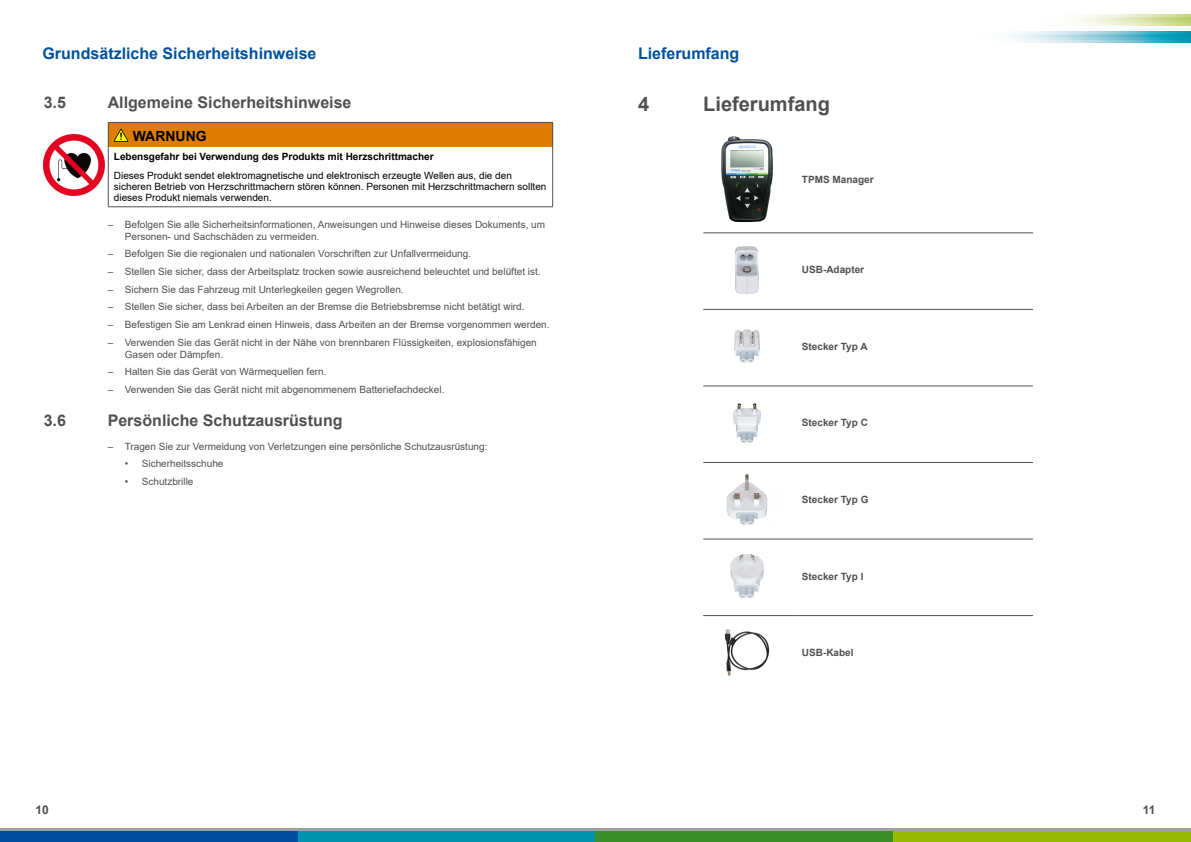
<style>
.page{position:relative;width:1191px;height:842px;background:#fff}
.page>*{position:absolute;margin:0;border:0;box-sizing:border-box;transform-origin:0 0}
.t1{font:700 20px "Arial";color:#505050}
.t2{font:700 16px "Arial";color:#505050}
.t3{font:700 16px "Arial";color:#00519e}
.t4{font:700 14px "Arial";color:#000}
.t5{font:700 12px "Arial";color:#505050}
.t6{font:10px/12px "Arial";color:#505050}
.t7{font:10px/11px "Arial";color:#000}
.t8{font:700 10px "Arial";color:#505050}
.t9{font:700 10px "Arial";color:#000}
</style>
<div class="page">
<div style="left:0;top:831px;width:298px;height:11px;background:#004d9f"></div>
<div style="left:298px;top:831px;width:297px;height:11px;background:#0093b1"></div>
<div style="left:595px;top:831px;width:298px;height:11px;background:#3b8e27"></div>
<div style="left:893px;top:831px;width:298px;height:11px;background:#98ba00"></div>
<hr style="left:0;top:828px;width:1191px;height:3px;background:#9e9fa2">
<svg style="left:1087px;top:23px;width:104px;height:3px"></svg>
<svg style="left:1080px;top:20px;width:111px;height:3px"></svg>
<svg style="left:1072px;top:14px;width:119px;height:6px"></svg>
<svg style="left:1023px;top:40px;width:168px;height:3px"></svg>
<svg style="left:1016px;top:37px;width:175px;height:3px"></svg>
<svg style="left:1007px;top:31px;width:184px;height:6px"></svg>
<hr style="left:703px;top:233px;width:96px;height:1px;background:#505050">
<hr style="left:799px;top:233px;width:234px;height:1px;background:#505050">
<hr style="left:703px;top:309px;width:96px;height:1px;background:#505050">
<hr style="left:799px;top:309px;width:234px;height:1px;background:#505050">
<hr style="left:703px;top:386px;width:96px;height:1px;background:#505050">
<hr style="left:799px;top:386px;width:234px;height:1px;background:#505050">
<hr style="left:703px;top:462px;width:96px;height:1px;background:#505050">
<hr style="left:799px;top:462px;width:234px;height:1px;background:#505050">
<hr style="left:703px;top:539px;width:96px;height:1px;background:#505050">
<hr style="left:799px;top:539px;width:234px;height:1px;background:#505050">
<hr style="left:703px;top:615px;width:96px;height:1px;background:#505050">
<hr style="left:799px;top:615px;width:234px;height:1px;background:#505050">
<img style="left:721px;top:136px;width:51px;height:85px">
<img style="left:735px;top:246px;width:24px;height:48px">
<img style="left:734px;top:329px;width:26px;height:34px">
<img style="left:733px;top:403px;width:28px;height:40px">
<img style="left:726px;top:474px;width:42px;height:51px">
<img style="left:730px;top:554px;width:34px;height:45px">
<img style="left:724px;top:629px;width:46px;height:47px">
<img style="left:43px;top:134px;width:62px;height:62px">
<div style="left:108px;top:122px;width:445px;height:25px;background:#de7d00"></div>
<hr style="left:108px;top:122px;width:445px;height:1px;background:#505050">
<svg style="left:108px;top:123px;width:1px;height:24px"></svg>
<svg style="left:552px;top:123px;width:1px;height:24px"></svg>
<hr style="left:108px;top:147px;width:1px;height:60px;background:#505050">
<hr style="left:552px;top:147px;width:1px;height:60px;background:#505050">
<hr style="left:108px;top:207px;width:445px;height:1px;background:#505050">
<img style="left:114px;top:128px;width:15px;height:13px">
<h2 class="t3" style="left:43px;top:42px;width:275px">Grundsätzliche Sicherheitshinweise</h2>
<h2 class="t3" style="left:638px;top:42px;width:103px">Lieferumfang</h2>
<h1 class="t1" style="left:638px;top:90px;width:13px">4</h1>
<h1 class="t1" style="left:703px;top:90px;width:128px">Lieferumfang</h1>
<h2 class="t2" style="left:44px;top:91px;width:24px">3.5</h2>
<h2 class="t2" style="left:108px;top:91px;width:245px">Allgemeine Sicherheitshinweise</h2>
<h3 class="t4" style="left:133px;top:126px;width:75px">WARNUNG</h3>
<p class="t9" style="left:114px;top:149px;width:321px">Lebensgefahr bei Verwendung des Produkts mit Herzschrittmacher</p>
<p class="t7" style="left:114px;top:170px;width:434px">Dieses Produkt sendet elektromagnetische und elektronisch erzeugte Wellen aus, die den sicheren Betrieb von Herzschrittmachern stören können. Personen mit Herzschrittmachern sollten dieses Produkt niemals verwenden.</p>
<p class="t6" style="left:125px;top:218px;width:422px;text-indent:-17px">– Befolgen Sie alle Sicherheitsinformationen, Anweisungen und Hinweise dieses Dokuments, um<br>Personen- und Sachschäden zu vermeiden.</p>
<p class="t6" style="left:108px;top:248px;width:365px">– Befolgen Sie die regionalen und nationalen Vorschriften zur Unfallvermeidung.</p>
<p class="t6" style="left:108px;top:265px;width:434px">– Stellen Sie sicher, dass der Arbeitsplatz trocken sowie ausreichend beleuchtet und belüftet ist.</p>
<p class="t6" style="left:108px;top:283px;width:297px">– Sichern Sie das Fahrzeug mit Unterlegkeilen gegen Wegrollen.</p>
<p class="t6" style="left:108px;top:301px;width:418px">– Stellen Sie sicher, dass bei Arbeiten an der Bremse die Betriebsbremse nicht betätigt wird.</p>
<p class="t6" style="left:108px;top:318px;width:443px">– Befestigen Sie am Lenkrad einen Hinweis, dass Arbeiten an der Bremse vorgenommen werden.</p>
<p class="t6" style="left:125px;top:336px;width:413px;text-indent:-17px">– Verwenden Sie das Gerät nicht in der Nähe von brennbaren Flüssigkeiten, explosionsfähigen<br>Gasen oder Dämpfen.</p>
<p class="t6" style="left:108px;top:366px;width:220px">– Halten Sie das Gerät von Wärmequellen fern.</p>
<p class="t6" style="left:108px;top:383px;width:338px">– Verwenden Sie das Gerät nicht mit abgenommenem Batteriefachdeckel.</p>
<h2 class="t2" style="left:44px;top:409px;width:24px">3.6</h2>
<h2 class="t2" style="left:108px;top:409px;width:236px">Persönliche Schutzausrüstung</h2>
<p class="t6" style="left:108px;top:440px;width:381px">– Tragen Sie zur Vermeidung von Verletzungen eine persönliche Schutzausrüstung:</p>
<p class="t6" style="left:125px;top:458px;width:100px">• Sicherheitsschuhe</p>
<p class="t6" style="left:125px;top:475px;width:70px">• Schutzbrille</p>
<p class="t8" style="left:802px;top:172px;width:73px">TPMS Manager</p>
<p class="t8" style="left:802px;top:263px;width:64px">USB-Adapter</p>
<p class="t8" style="left:802px;top:339px;width:67px">Stecker Typ A</p>
<p class="t8" style="left:802px;top:416px;width:67px">Stecker Typ C</p>
<p class="t8" style="left:802px;top:492px;width:68px">Stecker Typ G</p>
<p class="t8" style="left:802px;top:569px;width:63px">Stecker Typ I</p>
<p class="t8" style="left:802px;top:645px;width:53px">USB-Kabel</p>
<p class="t5" style="left:35px;top:801px;width:15px">10</p>
<p class="t5" style="left:1142px;top:801px;width:14px">11</p>
</div>
